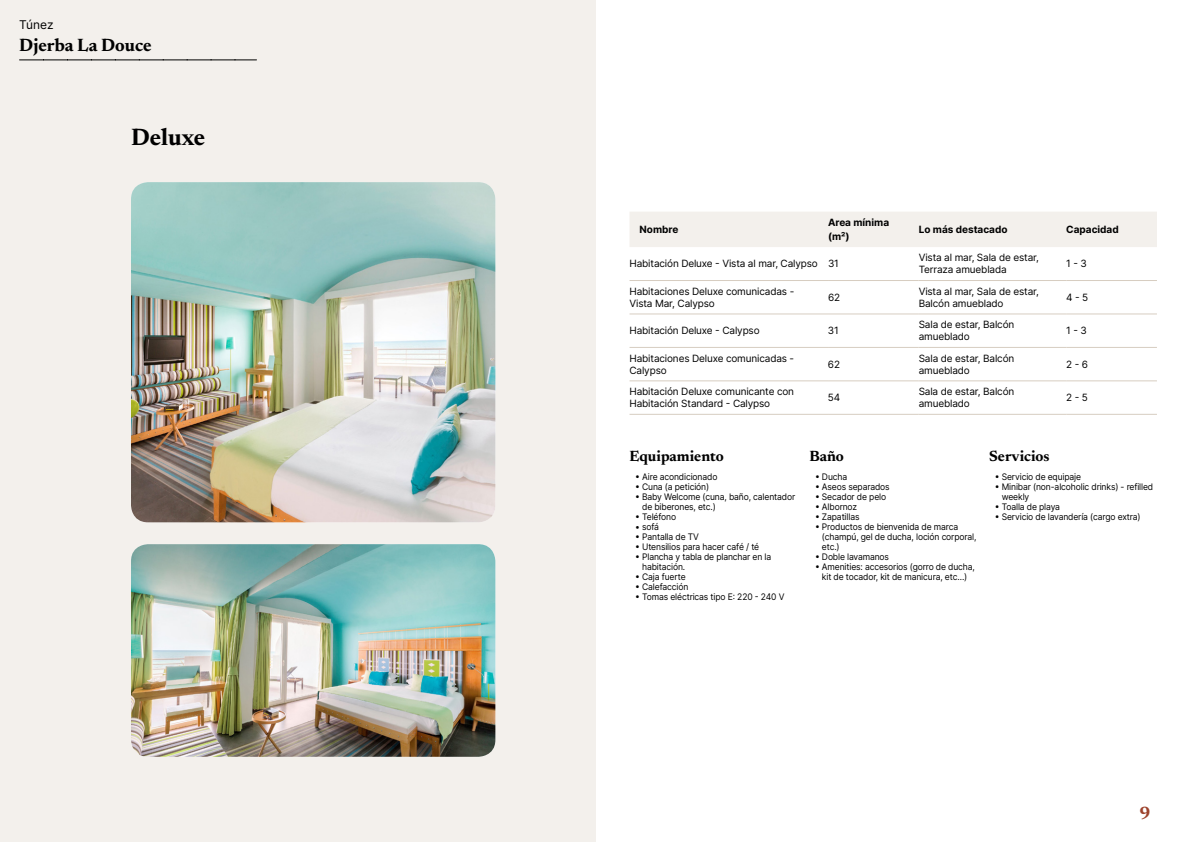
<style>
.page{position:relative;width:1191px;height:842px;background:#fff}
.page>*{position:absolute;margin:0;border:0;box-sizing:border-box;transform-origin:0 0}
.t1{font:700 24px "Newsreader 24 pt";color:#000}
.t2{font:700 18px "Newsreader 24 pt";color:#000}
.t3{font:700 18px "Newsreader 24 pt";color:#9d432c}
.t4{font:700 15px "Newsreader 24 pt";color:#000}
.t5{font:12px "Inter";color:#000}
.t6{font:10px/12px "Inter";letter-spacing:-.015em;color:#000}
.t7{font:700 10px/14px "Inter";color:#000}
.t8{font:9px/10px "Inter";letter-spacing:-.015em;color:#000;scale:.95 1}
</style>
<div class="page">
<div style="left:0;top:0;width:595px;height:842px;background:#f3f0ec"></div>
<img style="left:131px;top:182px;width:364px;height:340px">
<img style="left:131px;top:544px;width:364px;height:213px">
<svg style="left:20px;top:60px;width:236px;height:1px"></svg>
<div style="left:630px;top:212px;width:527px;height:35px;background:#f3f0ec"></div>
<hr style="left:629px;top:280px;width:199px;height:1px;background:#d7cdc1">
<hr style="left:828px;top:280px;width:90px;height:1px;background:#d7cdc1">
<hr style="left:918px;top:280px;width:148px;height:1px;background:#d7cdc1">
<hr style="left:1066px;top:280px;width:91px;height:1px;background:#d7cdc1">
<hr style="left:629px;top:313px;width:199px;height:1px;background:#d7cdc1">
<hr style="left:828px;top:313px;width:90px;height:1px;background:#d7cdc1">
<hr style="left:918px;top:313px;width:148px;height:1px;background:#d7cdc1">
<hr style="left:1066px;top:313px;width:91px;height:1px;background:#d7cdc1">
<hr style="left:629px;top:347px;width:199px;height:1px;background:#d7cdc1">
<hr style="left:828px;top:347px;width:90px;height:1px;background:#d7cdc1">
<hr style="left:918px;top:347px;width:148px;height:1px;background:#d7cdc1">
<hr style="left:1066px;top:347px;width:91px;height:1px;background:#d7cdc1">
<hr style="left:629px;top:380px;width:199px;height:1px;background:#d7cdc1">
<hr style="left:828px;top:380px;width:90px;height:1px;background:#d7cdc1">
<hr style="left:918px;top:380px;width:148px;height:1px;background:#d7cdc1">
<hr style="left:1066px;top:380px;width:91px;height:1px;background:#d7cdc1">
<hr style="left:629px;top:414px;width:199px;height:1px;background:#d7cdc1">
<hr style="left:828px;top:414px;width:90px;height:1px;background:#d7cdc1">
<hr style="left:918px;top:414px;width:148px;height:1px;background:#d7cdc1">
<hr style="left:1066px;top:414px;width:91px;height:1px;background:#d7cdc1">
<h3 class="t5" style="left:19px;top:15px;width:36px">Túnez</h3>
<h2 class="t2" style="left:19px;top:32px;width:134px">Djerba La Douce</h2>
<h1 class="t1" style="left:131px;top:120px;width:76px">Deluxe</h1>
<p class="t7" style="left:639px;top:222px;width:40px">Nombre</p>
<p class="t7" style="left:828px;top:215px;width:63px">Area mínima (m²)</p>
<p class="t7" style="left:918px;top:222px;width:90px">Lo más destacado</p>
<p class="t7" style="left:1066px;top:222px;width:54px">Capacidad</p>
<p class="t6" style="left:629px;top:258px;width:211px">Habitación Deluxe - Vista al mar, Calypso 31</p>
<p class="t6" style="left:918px;top:252px;width:122px">Vista al mar, Sala de estar,<br>Terraza amueblada</p>
<p class="t6" style="left:1066px;top:258px;width:22px">1 - 3</p>
<p class="t6" style="left:629px;top:285px;width:166px">Habitaciones Deluxe comunicadas -<br>Vista Mar, Calypso</p>
<p class="t6" style="left:828px;top:291px;width:14px">62</p>
<p class="t6" style="left:918px;top:285px;width:122px">Vista al mar, Sala de estar,<br>Balcón amueblado</p>
<p class="t6" style="left:1066px;top:291px;width:24px">4 - 5</p>
<p class="t6" style="left:629px;top:324px;width:132px">Habitación Deluxe - Calypso</p>
<p class="t6" style="left:828px;top:324px;width:12px">31</p>
<p class="t6" style="left:918px;top:318px;width:97px">Sala de estar, Balcón amueblado</p>
<p class="t6" style="left:1066px;top:324px;width:22px">1 - 3</p>
<p class="t6" style="left:629px;top:352px;width:166px">Habitaciones Deluxe comunicadas -<br>Calypso</p>
<p class="t6" style="left:828px;top:358px;width:14px">62</p>
<p class="t6" style="left:918px;top:352px;width:97px">Sala de estar, Balcón amueblado</p>
<p class="t6" style="left:1066px;top:358px;width:23px">2 - 6</p>
<p class="t6" style="left:629px;top:385px;width:166px">Habitación Deluxe comunicante con<br>Habitación Standard - Calypso</p>
<p class="t6" style="left:828px;top:391px;width:14px">54</p>
<p class="t6" style="left:918px;top:385px;width:97px">Sala de estar, Balcón amueblado</p>
<p class="t6" style="left:1066px;top:391px;width:23px">2 - 5</p>
<h3 class="t4" style="left:629px;top:445px;width:96px">Equipamiento</h3>
<p class="t8" style="left:635px;top:471px;width:88px">• Aire acondicionado</p>
<p class="t8" style="left:635px;top:481px;width:79px">• Cuna (a petición)</p>
<p class="t8" style="left:642px;top:491px;width:163px;text-indent:-7px">• Baby Welcome (cuna, baño, calentador de biberones, etc.)</p>
<p class="t8" style="left:635px;top:511px;width:45px">• Teléfono</p>
<p class="t8" style="left:635px;top:521px;width:27px">• sofá</p>
<p class="t8" style="left:635px;top:531px;width:69px">• Pantalla de TV</p>
<p class="t8" style="left:635px;top:541px;width:132px">• Utensilios para hacer café / té</p>
<p class="t8" style="left:642px;top:551px;width:137px;text-indent:-7px">• Plancha y tabla de planchar en la habitación.</p>
<p class="t8" style="left:635px;top:571px;width:55px">• Caja fuerte</p>
<p class="t8" style="left:635px;top:581px;width:57px">• Calefacción</p>
<p class="t8" style="left:635px;top:591px;width:159px">• Tomas eléctricas tipo E: 220 - 240 V</p>
<h3 class="t4" style="left:809px;top:445px;width:36px">Baño</h3>
<p class="t8" style="left:815px;top:471px;width:35px">• Ducha</p>
<p class="t8" style="left:815px;top:481px;width:80px">• Aseos separados</p>
<p class="t8" style="left:815px;top:491px;width:76px">• Secador de pelo</p>
<p class="t8" style="left:815px;top:501px;width:46px">• Albornoz</p>
<p class="t8" style="left:815px;top:511px;width:48px">• Zapatillas</p>
<p class="t8" style="left:822px;top:521px;width:164px;text-indent:-7px">• Productos de bienvenida de marca (champú, gel de ducha, loción corporal, etc.)</p>
<p class="t8" style="left:815px;top:551px;width:79px">• Doble lavamanos</p>
<p class="t8" style="left:815px;top:561px;width:170px;text-align:center">• Amenities: accesorios (gorro de ducha, kit de tocador, kit de manicura, etc…)</p>
<h3 class="t4" style="left:989px;top:445px;width:62px">Servicios</h3>
<p class="t8" style="left:994px;top:471px;width:92px">• Servicio de equipaje</p>
<p class="t8" style="left:1001px;top:481px;width:161px;text-indent:-7px">• Minibar (non-alcoholic drinks) - refilled weekly</p>
<p class="t8" style="left:994px;top:501px;width:70px">• Toalla de playa</p>
<p class="t8" style="left:994px;top:511px;width:155px">• Servicio de lavandería (cargo extra)</p>
<h2 class="t3" style="left:1139px;top:800px;width:13px">9</h2>
</div>
